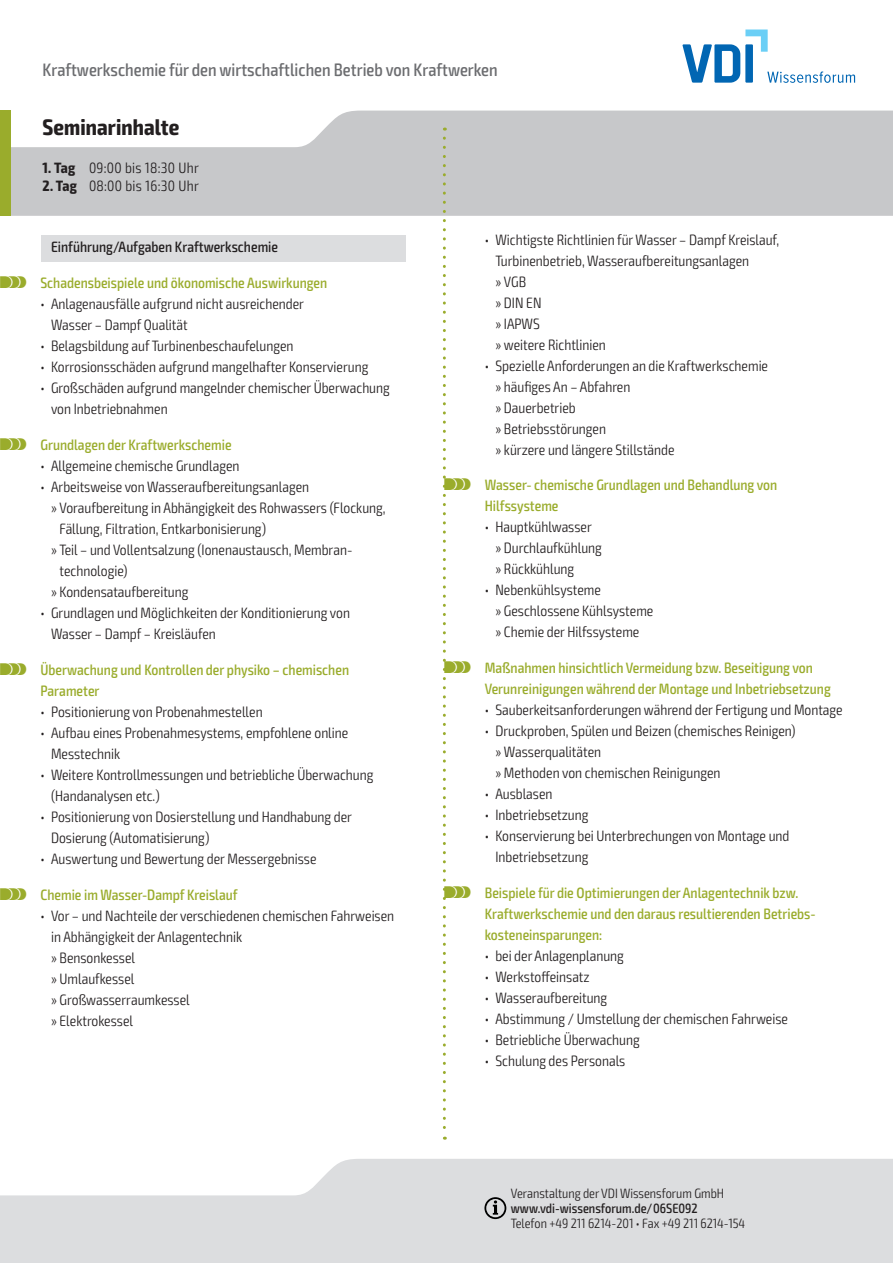
<style>
.page{position:relative;width:893px;height:1263px;background:#fff}
.page>*{position:absolute;margin:0;border:0;box-sizing:border-box;transform-origin:0 0}
.t1{font:700 condensed 22.5px "Exo 2";letter-spacing:.005em;color:#231f20}
.t2{font:500 condensed 18px "Exo 2";color:#6c6d70}
.t3{font:300 condensed 15px/21px "Exo 2";color:#231f20}
.t4{font:500 condensed 15px/21px "Exo 2";color:#9aac2c}
.t5{font:300 condensed 15px "Exo 2";letter-spacing:.02em;color:#231f20}
.t6{font:500 condensed 15px "Exo 2";color:#231f20}
.t7{font:300 condensed 13.5px "Exo 2";color:#231f20}
.t8{font:500 condensed 13.5px "Exo 2";color:#231f20}
.s1{font-weight:700}
.s2{font-family:"VDI Iconset S4 A Regular";font-weight:400;font-stretch:normal}
</style>
<div class="page">
<svg style="left:0;top:1159px;width:893px;height:104px;background:#e0e1e3"></svg>
<svg style="left:11px;top:111px;width:882px;height:105px;background:#cdced0"></svg>
<div style="left:0;top:111px;width:11px;height:105px;background:#9aac2c"></div>
<svg style="left:484px;top:1197px;width:22px;height:22px"></svg>
<svg style="left:682px;top:30px;width:173px;height:53px"></svg>
<div style="left:41px;top:236px;width:365px;height:26px;background:#dcdddf"></div>
<svg style="left:443px;top:138px;width:3px;height:1002px"></svg>
<p class="t2" style="left:43px;top:59px;width:457px">Kraftwerkschemie für den wirtschaftlichen Betrieb von Kraftwerken</p>
<h1 class="t1" style="left:43px;top:113px;width:138px">Seminarinhalte</h1>
<p class="t5" style="left:43px;top:159px;width:158px"><span class="s1">1. Tag</span> 09:00 bis 18:30 Uhr</p>
<p class="t5" style="left:43px;top:177px;width:158px"><span class="s1">2. Tag</span> 08:00 bis 16:30 Uhr</p>
<p class="t6" style="left:51px;top:238px;width:229px">Einführung/Aufgaben Kraftwerkschemie</p>
<p class="t4" style="left:0;top:273px;width:329px"><span class="s2">S</span> Schadensbeispiele und ökonomische Auswirkungen</p>
<p class="t3" style="left:51px;top:294px;width:255px;text-indent:-11px">• Anlagenausfälle aufgrund nicht ausreichender<br>Wasser – Dampf Qualität</p>
<p class="t3" style="left:40px;top:336px;width:255px">• Belagsbildung auf Turbinenbeschaufelungen</p>
<p class="t3" style="left:40px;top:357px;width:330px">• Korrosionsschäden aufgrund mangelhafter Konservierung</p>
<p class="t3" style="left:51px;top:378px;width:340px;text-indent:-11px">• Großschäden aufgrund mangelnder chemischer Überwachung von Inbetriebnahmen</p>
<p class="t4" style="left:0;top:435px;width:233px"><span class="s2">S</span> Grundlagen der Kraftwerkschemie</p>
<p class="t3" style="left:40px;top:456px;width:201px">• Allgemeine chemische Grundlagen</p>
<p class="t3" style="left:40px;top:477px;width:270px">• Arbeitsweise von Wasseraufbereitungsanlagen</p>
<p class="t3" style="left:51px;top:498px;width:336px">» Voraufbereitung in Abhängigkeit des Rohwassers (Flockung,</p>
<p class="t3" style="left:60px;top:519px;width:208px">Fällung, Filtration, Entkarbonisierung)</p>
<p class="t3" style="left:51px;top:540px;width:303px">» Teil – und Vollentsalzung (Ionenaustausch, Membran-</p>
<p class="t3" style="left:60px;top:561px;width:69px">technologie)</p>
<p class="t3" style="left:51px;top:582px;width:139px">» Kondensataufbereitung</p>
<p class="t3" style="left:51px;top:603px;width:300px;text-indent:-11px">• Grundlagen und Möglichkeiten der Konditionierung von<br>Wasser – Dampf – Kreisläufen</p>
<p class="t4" style="left:40px;top:660px;width:310px;text-indent:-40px"><span class="s2">S</span> Überwachung und Kontrollen der physiko – chemischen<br>Parameter</p>
<p class="t3" style="left:40px;top:702px;width:224px">• Positionierung von Probenahmestellen</p>
<p class="t3" style="left:51px;top:723px;width:299px;text-indent:-11px">• Aufbau eines Probenahmesystems, empfohlene online<br>Messtechnik</p>
<p class="t3" style="left:51px;top:765px;width:324px;text-indent:-11px">• Weitere Kontrollmessungen und betriebliche Überwachung (Handanalysen etc.)</p>
<p class="t3" style="left:51px;top:807px;width:303px;text-indent:-11px">• Positionierung von Dosierstellung und Handhabung der<br>Dosierung (Automatisierung)</p>
<p class="t3" style="left:40px;top:849px;width:278px">• Auswertung und Bewertung der Messergebnisse</p>
<p class="t4" style="left:0;top:884px;width:239px"><span class="s2">S</span> Chemie im Wasser-Dampf Kreislauf</p>
<p class="t3" style="left:51px;top:906px;width:345px;text-indent:-11px">• Vor – und Nachteile der verschiedenen chemischen Fahrweisen in Abhängigkeit der Anlagentechnik<br>» Bensonkessel<br>» Umlaufkessel<br>» Großwasserraumkessel<br>» Elektrokessel</p>
<p class="t3" style="left:495px;top:229px;width:285px;text-indent:-11px">• Wichtigste Richtlinien für Wasser – Dampf Kreislauf,<br>Turbinenbetrieb, Wasseraufbereitungsanlagen<br>» VGB<br>» DIN EN<br>» IAPWS<br>» weitere Richtlinien</p>
<p class="t3" style="left:495px;top:355px;width:274px;text-indent:-11px">• Spezielle Anforderungen an die Kraftwerkschemie » häufiges An – Abfahren<br>» Dauerbetrieb<br>» Betriebsstörungen<br>» kürzere und längere Stillstände</p>
<p class="t4" style="left:485px;top:475px;width:294px;text-indent:-40px"><span class="s2">S</span> Wasser- chemische Grundlagen und Behandlung von<br>Hilfssysteme</p>
<p class="t3" style="left:495px;top:517px;width:108px;text-indent:-11px">• Hauptkühlwasser<br>» Durchlaufkühlung » Rückkühlung</p>
<p class="t3" style="left:495px;top:580px;width:159px;text-indent:-11px">• Nebenkühlsysteme<br>» Geschlossene Kühlsysteme » Chemie der Hilfssysteme</p>
<p class="t4" style="left:485px;top:658px;width:348px;text-indent:-40px"><span class="s2">S</span> Maßnahmen hinsichtlich Vermeidung bzw. Beseitigung von<br>Verunreinigungen während der Montage und Inbetriebsetzung</p>
<p class="t3" style="left:485px;top:700px;width:359px">• Sauberkeitsanforderungen während der Fertigung und Montage</p>
<p class="t3" style="left:495px;top:721px;width:302px;text-indent:-11px">• Druckproben, Spülen und Beizen (chemisches Reinigen) » Wasserqualitäten<br>» Methoden von chemischen Reinigungen</p>
<p class="t3" style="left:485px;top:784px;width:69px">• Ausblasen</p>
<p class="t3" style="left:485px;top:805px;width:105px">• Inbetriebsetzung</p>
<p class="t3" style="left:495px;top:826px;width:296px;text-indent:-11px">• Konservierung bei Unterbrechungen von Montage und<br>Inbetriebsetzung</p>
<p class="t4" style="left:485px;top:883px;width:332px;text-indent:-40px"><span class="s2">S</span> Beispiele für die Optimierungen der Anlagentechnik bzw.<br>Kraftwerkschemie und den daraus resultierenden Betriebs&shy;kosteneinsparungen:</p>
<p class="t3" style="left:485px;top:946px;width:141px">• bei der Anlagenplanung</p>
<p class="t3" style="left:485px;top:967px;width:106px">• Werkstoffeinsatz</p>
<p class="t3" style="left:485px;top:988px;width:124px">• Wasseraufbereitung</p>
<p class="t3" style="left:485px;top:1009px;width:305px">• Abstimmung / Umstellung der chemischen Fahrweise</p>
<p class="t3" style="left:485px;top:1030px;width:157px">• Betriebliche Überwachung</p>
<p class="t3" style="left:485px;top:1051px;width:142px">• Schulung des Personals</p>
<p class="t7" style="left:511px;top:1185px;width:215px">Veranstaltung der VDI Wissensforum GmbH</p>
<p class="t8" style="left:511px;top:1200px;width:188px">www.vdi-wissensforum.de/06SE092</p>
<p class="t7" style="left:511px;top:1215px;width:236px">Telefon +49 211 6214-201 • Fax +49 211 6214-154</p>
</div>
